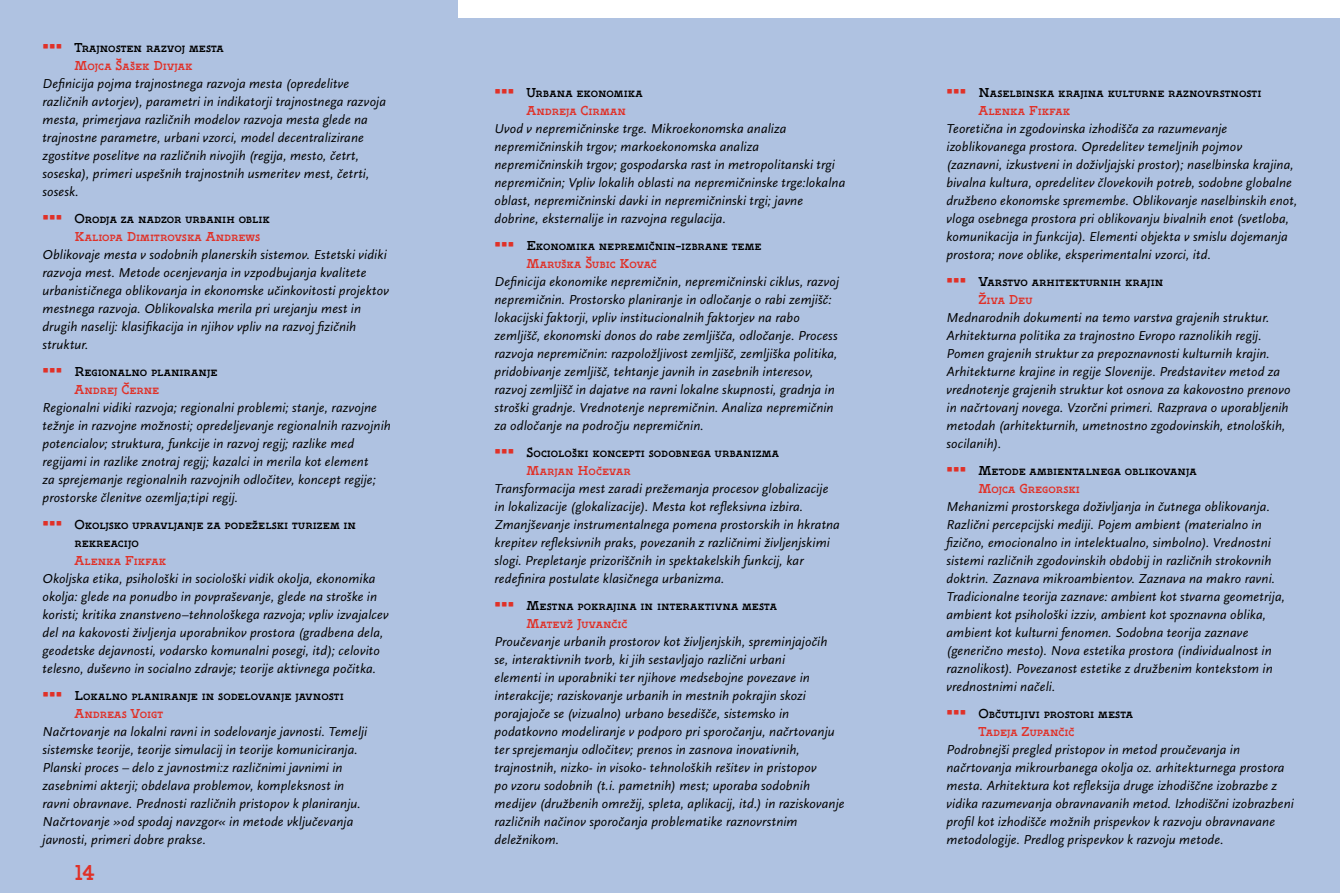
<style>
.page{position:relative;width:1340px;height:893px;background:#fff}
.page>*{position:absolute;margin:0;border:0;box-sizing:border-box;transform-origin:0 0}
.t1{font:22.5px "Arhe Beta ver 21 beta";color:#e03128}
.t2{font:italic 13.5px/18px "Scala Sans Pro";letter-spacing:.01em;color:#000}
.t3{font:13.5px/18px "Arhe Beta ver 21 beta";letter-spacing:.005em;color:#000}
.t4{font:13.5px "Arhe Beta ver 21 beta";letter-spacing:.01em;color:#e03128}
.s1{font-size:19.5px;color:#e03128}
.s2{color:#e03128}
</style>
<div class="page">
<div style="left:0;top:0;width:457px;height:137px;background:#afc2e1"></div>
<div style="left:0;top:14px;width:457px;height:245px;background:#afc2e1"></div>
<div style="left:0;top:185px;width:457px;height:227px;background:#afc2e1"></div>
<div style="left:0;top:338px;width:457px;height:227px;background:#afc2e1"></div>
<div style="left:0;top:509px;width:457px;height:227px;background:#afc2e1"></div>
<div style="left:0;top:662px;width:457px;height:231px;background:#afc2e1"></div>
<div style="left:431px;top:18px;width:478px;height:164px;background:#afc2e1"></div>
<div style="left:431px;top:59px;width:478px;height:227px;background:#afc2e1"></div>
<div style="left:431px;top:212px;width:478px;height:281px;background:#afc2e1"></div>
<div style="left:431px;top:419px;width:478px;height:227px;background:#afc2e1"></div>
<div style="left:431px;top:572px;width:478px;height:321px;background:#afc2e1"></div>
<div style="left:882px;top:18px;width:457px;height:164px;background:#afc2e1"></div>
<div style="left:882px;top:59px;width:457px;height:263px;background:#afc2e1"></div>
<div style="left:882px;top:248px;width:457px;height:263px;background:#afc2e1"></div>
<div style="left:882px;top:437px;width:457px;height:317px;background:#afc2e1"></div>
<div style="left:882px;top:680px;width:457px;height:213px;background:#afc2e1"></div>
<p class="t3" style="left:43px;top:38px;width:183px;text-align:center"><span class="s1">•••</span> Trajnosten razvoj mesta<br><span class="s2">Mojca Šašek Divjak</span></p>
<p class="t2" style="left:43px;top:74px;width:345px">Definicija pojma trajnostnega razvoja mesta (opredelitve različnih avtorjev), parametri in indikatorji trajnostnega razvoja mesta, primerjava različnih modelov razvoja mesta glede na trajnostne parametre, urbani vzorci, model decentralizirane zgostitve poselitve na različnih nivojih (regija, mesto, četrt, soseska), primeri uspešnih trajnostnih usmeritev mest, četrti, sosesk.</p>
<p class="t3" style="left:74px;top:209px;width:197px;text-indent:-32px"><span class="s1">•••</span> Orodja za nadzor urbanih oblik<br><span class="s2">Kaliopa Dimitrovska Andrews</span></p>
<p class="t2" style="left:43px;top:245px;width:348px">Oblikovaje mesta v sodobnih planerskih sistemov. Estetski vidiki razvoja mest. Metode ocenjevanja in vzpodbujanja kvalitete urbanističnega oblikovanja in ekonomske učinkovitosti projektov mestnega razvoja. Oblikovalska merila pri urejanju mest in drugih naselij: klasifikacija in njihov vpliv na razvoj fizičnih struktur.</p>
<p class="t3" style="left:74px;top:362px;width:144px;text-indent:-32px"><span class="s1">•••</span> Regionalno planiranje<br><span class="s2">Andrej Černe</span></p>
<p class="t2" style="left:43px;top:398px;width:350px">Regionalni vidiki razvoja; regionalni problemi; stanje, razvojne težnje in razvojne možnosti; opredeljevanje regionalnih razvojnih potencialov; struktura, funkcije in razvoj regij; razlike med regijami in razlike znotraj regij; kazalci in merila kot element<br>za sprejemanje regionalnih razvojnih odločitev, koncept regije; prostorske členitve ozemlja;tipi regij.</p>
<p class="t3" style="left:74px;top:515px;width:283px;text-indent:-32px"><span class="s1">•••</span> Okoljsko upravljanje za podeželski turizem in rekreacijo</p>
<p class="t4" style="left:74px;top:552px;width:93px">Alenka Fikfak</p>
<p class="t2" style="left:43px;top:569px;width:348px">Okoljska etika, psihološki in sociološki vidik okolja, ekonomika okolja: glede na ponudbo in povpraševanje, glede na stroške in koristi; kritika znanstveno–tehnološkega razvoja; vpliv izvajalcev del na kakovosti življenja uporabnikov prostora (gradbena dela, geodetske dejavnosti, vodarsko komunalni posegi, itd); celovito telesno, duševno in socialno zdravje; teorije aktivnega počitka.</p>
<p class="t3" style="left:74px;top:686px;width:271px;text-indent:-32px"><span class="s1">•••</span> Lokalno planiranje in sodelovanje javnosti<br><span class="s2">Andreas Voigt</span></p>
<p class="t2" style="left:43px;top:722px;width:326px">Načrtovanje na lokalni ravni in sodelovanje javnosti. Temelji sistemske teorije, teorije simulacij in teorije komuniciranja.<br>Planski proces – delo z javnostmi:z različnimi javnimi in zasebnimi akterji; obdelava problemov, kompleksnost in ravni obravnave. Prednosti različnih pristopov k planiranju.<br>Načrtovanje »od spodaj navzgor« in metode vključevanja javnosti, primeri dobre prakse.</p>
<h1 class="t1" style="left:74px;top:859px;width:21px">14</h1>
<p class="t3" style="left:526px;top:83px;width:118px;text-indent:-32px"><span class="s1">•••</span> Urbana ekonomika<br><span class="s2">Andreja Cirman</span></p>
<p class="t2" style="left:494px;top:119px;width:352px">Uvod v nepremičninske trge. Mikroekonomska analiza nepremičninskih trgov; markoekonomska analiza nepremičninskih trgov; gospodarska rast in metropolitanski trgi nepremičnin; Vpliv lokalih oblasti na nepremičninske trge:lokalna oblast, nepremičninski davki in nepremičninski trgi; javne dobrine, eksternalije in razvojna regulacija.</p>
<p class="t3" style="left:526px;top:236px;width:236px;text-indent:-32px"><span class="s1">•••</span> Ekonomika nepremičnin–izbrane teme<br><span class="s2">Maruška Šubic Kovač</span></p>
<p class="t2" style="left:494px;top:272px;width:346px">Definicija ekonomike nepremičnin, nepremičninski ciklus, razvoj nepremičnin. Prostorsko planiranje in odločanje o rabi zemjišč: lokacijski faktorji, vpliv institucionalnih faktorjev na rabo zemljišč, ekonomski donos do rabe zemljišča, odločanje. Process razvoja nepremičnin: razpoložljivost zemljišč, zemljiška politika, pridobivanje zemljišč, tehtanje javnih in zasebnih interesov, razvoj zemljišč in dajatve na ravni lokalne skupnosti, gradnja in stroški gradnje. Vrednotenje nepremičnin. Analiza nepremičnin za odločanje na področju nepremičnin.</p>
<p class="t3" style="left:526px;top:443px;width:254px;text-indent:-32px"><span class="s1">•••</span> Sociološki koncepti sodobnega urbanizma<br><span class="s2">Marjan Hočevar</span></p>
<p class="t2" style="left:494px;top:479px;width:347px">Transformacija mest zaradi prežemanja procesov globalizacije in lokalizacije (glokalizacije). Mesta kot refleksivna izbira.<br>Zmanjševanje instrumentalnega pomena prostorskih in hkratna krepitev refleksivnih praks, povezanih z različnimi življenjskimi slogi. Prepletanje prizoriščnih in spektakelskih funkcij, kar redefinira postulate klasičnega urbanizma.</p>
<p class="t3" style="left:526px;top:596px;width:252px;text-indent:-32px"><span class="s1">•••</span> Mestna pokrajina in interaktivna mesta<br><span class="s2">Matevž Juvančič</span></p>
<p class="t2" style="left:494px;top:632px;width:351px">Proučevanje urbanih prostorov kot življenjskih, spreminjajočih se, interaktivnih tvorb, ki jih sestavljajo različni urbani<br>elementi in uporabniki ter njihove medsebojne povezave in interakcije; raziskovanje urbanih in mestnih pokrajin skozi porajajoče se (vizualno) urbano besedišče, sistemsko in podatkovno modeliranje v podporo pri sporočanju, načrtovanju ter sprejemanju odločitev; prenos in zasnova inovativnih, trajnostnih, nizko- in visoko- tehnoloških rešitev in pristopov<br>po vzoru sodobnih (t.i. pametnih) mest; uporaba sodobnih medijev (družbenih omrežij, spleta, aplikacij, itd.) in raziskovanje različnih načinov sporočanja problematike raznovrstnim deležnikom.</p>
<p class="t3" style="left:978px;top:83px;width:284px;text-indent:-32px"><span class="s1">•••</span> Naselbinska krajina kulturne raznovrstnosti<br><span class="s2">Alenka Fikfak</span></p>
<p class="t2" style="left:946px;top:119px;width:352px">Teoretična in zgodovinska izhodišča za razumevanje izoblikovanega prostora. Opredelitev temeljnih pojmov (zaznavni, izkustveni in doživljajski prostor); naselbinska krajina, bivalna kultura, opredelitev človekovih potreb, sodobne globalne družbeno ekonomske spremembe. Oblikovanje naselbinskih enot, vloga osebnega prostora pri oblikovanju bivalnih enot (svetloba, komunikacija in funkcija). Elementi objekta v smislu dojemanja prostora; nove oblike, eksperimentalni vzorci, itd.</p>
<p class="t3" style="left:978px;top:272px;width:186px;text-indent:-32px"><span class="s1">•••</span> Varstvo arhitekturnih krajin<br><span class="s2">Živa Deu</span></p>
<p class="t2" style="left:946px;top:308px;width:345px">Mednarodnih dokumenti na temo varstva grajenih struktur.<br>Arhitekturna politika za trajnostno Evropo raznolikih regij.<br>Pomen grajenih struktur za prepoznavnosti kulturnih krajin.<br>Arhitekturne krajine in regije Slovenije. Predstavitev metod za vrednotenje grajenih struktur kot osnova za kakovostno prenovo in načrtovanj novega. Vzorčni primeri. Razprava o uporabljenih metodah (arhitekturnih, umetnostno zgodovinskih, etnoloških, socilanih).</p>
<p class="t3" style="left:978px;top:461px;width:220px;text-indent:-32px"><span class="s1">•••</span> Metode ambientalnega oblikovanja<br><span class="s2">Mojca Gregorski</span></p>
<p class="t2" style="left:946px;top:497px;width:340px">Mehanizmi prostorskega doživljanja in čutnega oblikovanja.<br>Različni percepcijski mediji. Pojem ambient (materialno in fizično, emocionalno in intelektualno, simbolno). Vrednostni sistemi različnih zgodovinskih obdobij in različnih strokovnih doktrin. Zaznava mikroambientov. Zaznava na makro ravni.<br>Tradicionalne teorija zaznave: ambient kot stvarna geometrija, ambient kot psihološki izziv, ambient kot spoznavna oblika, ambient kot kulturni fenomen. Sodobna teorija zaznave (generično mesto). Nova estetika prostora (individualnost in raznolikost). Povezanost estetike z družbenim kontekstom in vrednostnimi načeli.</p>
<p class="t3" style="left:978px;top:704px;width:156px;text-indent:-32px"><span class="s1">•••</span> Občutljivi prostori mesta<br><span class="s2">Tadeja Zupančič</span></p>
<p class="t2" style="left:946px;top:740px;width:349px">Podrobnejši pregled pristopov in metod proučevanja in načrtovanja mikrourbanega okolja oz. arhitekturnega prostora mesta. Arhitektura kot refleksija druge izhodiščne izobrazbe z vidika razumevanja obravnavanih metod. Izhodiščni izobrazbeni profil kot izhodišče možnih prispevkov k razvoju obravnavane metodologije. Predlog prispevkov k razvoju metode.</p>
</div>
